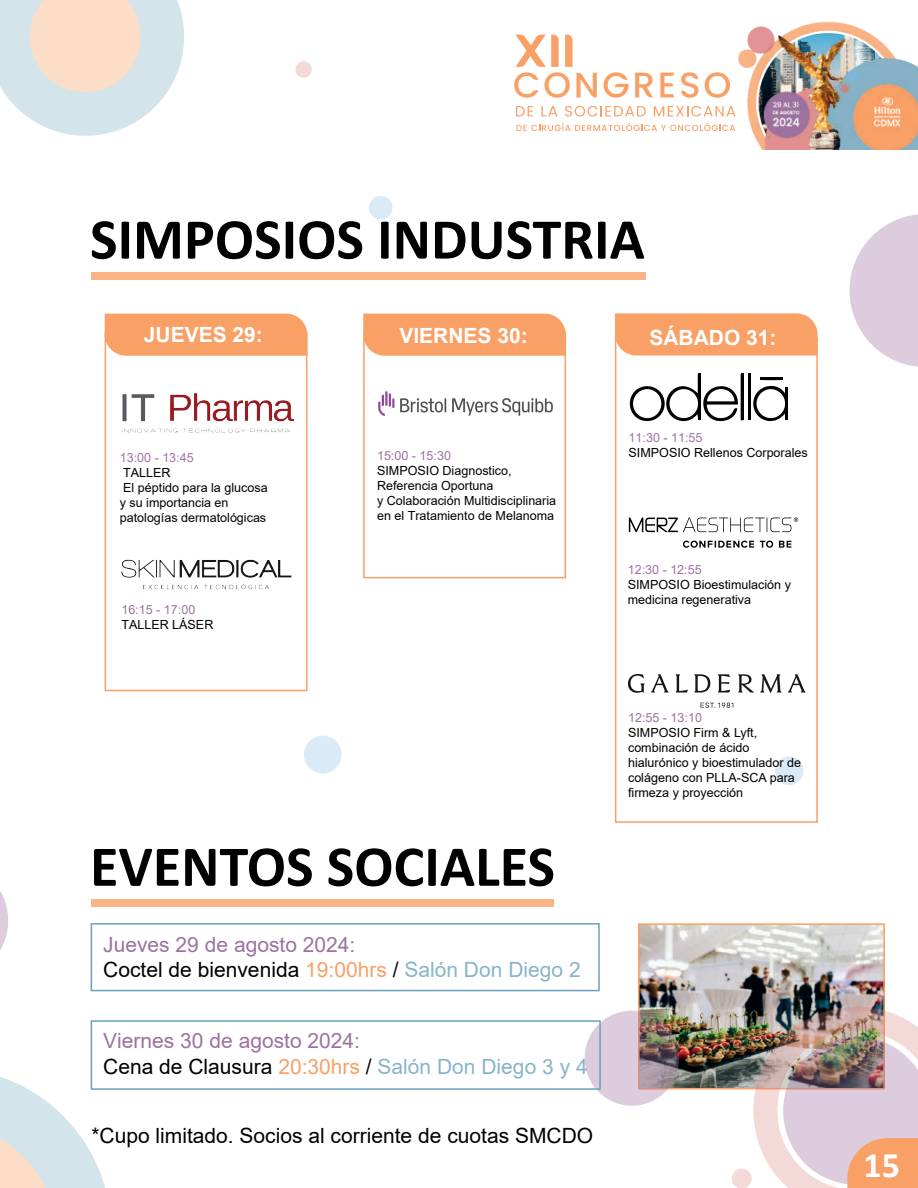
<style>
.page{position:relative;width:918px;height:1188px;background:#fff}
.page>*{position:absolute;margin:0;border:0;box-sizing:border-box;transform-origin:0 0}
.t1{font:700 58.2px "Calibri";color:#000001}
.t2{font:700 36px "Calibri";color:#fff}
.t3{font:21px/25.2px "Arial";color:#9d72a0}
.t4{font:21px "Arial";color:#000001}
.t5{font:700 21px "Arial";color:#fff}
.t6{font:12.6px/15px "Arial";color:#000001}
.t7{font:12.6px "Arial";color:#9d72a0}
.s1{color:#000001}
.s2{color:#f8a066}
.s3{color:rgb(104 162 186/.8)}
</style>
<div class="page">
<img style="left:735px;top:21px;width:183px;height:129px">
<svg style="left:514px;top:35px;width:83px;height:63px"></svg>
<svg style="left:604px;top:72px;width:24px;height:26px"></svg>
<svg style="left:635px;top:73px;width:18px;height:24px"></svg>
<svg style="left:660px;top:73px;width:14px;height:24px"></svg>
<svg style="left:681px;top:72px;width:18px;height:26px"></svg>
<svg style="left:705px;top:72px;width:25px;height:26px"></svg>
<svg style="left:516px;top:106px;width:17px;height:10px"></svg>
<svg style="left:541px;top:106px;width:16px;height:10px"></svg>
<svg style="left:565px;top:106px;width:81px;height:11px"></svg>
<svg style="left:654px;top:106px;width:82px;height:10px"></svg>
<svg style="left:517px;top:123px;width:218px;height:8px"></svg>
<img style="left:641px;top:926px;width:241px;height:160px">
<div style="left:638px;top:923px;width:247px;height:166px;border:2px solid #f8a066"></div>
<svg style="left:0;top:1020px;width:105px;height:168px"></svg>
<svg style="left:304px;top:736px;width:38px;height:38px"></svg>
<svg style="left:0;top:891px;width:9px;height:59px"></svg>
<svg style="left:850px;top:214px;width:68px;height:153px"></svg>
<svg style="left:0;top:0;width:184px;height:136px;background:#e7e5e1"></svg>
<svg style="left:369px;top:196px;width:23px;height:24px"></svg>
<svg style="left:295px;top:61px;width:17px;height:17px"></svg>
<svg style="left:775px;top:756px;width:29px;height:29px"></svg>
<img style="left:585px;top:1006px;width:99px;height:100px">
<div style="left:91px;top:273px;width:555px;height:7px;background:#f9b384"></div>
<div style="left:91px;top:900px;width:463px;height:7px;background:#f9b384"></div>
<div style="left:615px;top:313px;width:203px;height:42px;background:#f8a066"></div>
<svg style="left:629px;top:517px;width:169px;height:31px"></svg>
<svg style="left:630px;top:374px;width:113px;height:48px"></svg>
<svg style="left:753px;top:377px;width:32px;height:45px"></svg>
<hr style="left:748px;top:374px;width:3px;height:46px;background:#000001">
<hr style="left:785px;top:387px;width:3px;height:33px;background:#000001">
<hr style="left:761px;top:377px;width:22px;height:3px;background:#000001">
<hr style="left:698px;top:374px;width:3px;height:46px;background:#000001">
<hr style="left:741px;top:374px;width:3px;height:46px;background:#000001">
<div style="left:615px;top:337px;width:203px;height:486px;border:2px solid #f8a066"></div>
<img style="left:629px;top:675px;width:177px;height:32px">
<div style="left:363px;top:314px;width:203px;height:42px;background:#f8a066"></div>
<img style="left:378px;top:391px;width:175px;height:25px">
<div style="left:363px;top:332px;width:203px;height:246px;border:2px solid #f8a066"></div>
<div style="left:105px;top:314px;width:202px;height:42px;background:#f8a066"></div>
<img style="left:104px;top:543px;width:188px;height:62px">
<div style="left:105px;top:332px;width:203px;height:359px;border:2px solid #f8a066"></div>
<img style="left:122px;top:393px;width:172px;height:40px">
<img style="left:732px;top:1007px;width:186px;height:181px">
<div style="left:91px;top:923px;width:509px;height:68px;border:2px solid #68a2ba"></div>
<div style="left:91px;top:1020px;width:510px;height:70px;border:2px solid #68a2ba"></div>
<h1 class="t1" style="left:90px;top:198px;width:556px">SIMPOSIOS INDUSTRIA</h1>
<h3 class="t5" style="left:144px;top:320px;width:121px">JUEVES 29:</h3>
<p class="t7" style="left:120px;top:449px;width:75px">13:00 - 13:45</p>
<p class="t6" style="left:120px;top:465px;width:149px">TALLER<br>El péptido para la glucosa y su importancia en patologías dermatológicas</p>
<p class="t7" style="left:121px;top:601px;width:75px">16:15 - 17:00</p>
<p class="t6" style="left:121px;top:617px;width:94px">TALLER LÁSER</p>
<h3 class="t5" style="left:399px;top:321px;width:130px">VIERNES 30:</h3>
<p class="t7" style="left:377px;top:447px;width:75px">15:00 - 15:30</p>
<p class="t6" style="left:377px;top:463px;width:181px">SIMPOSIO Diagnostico,<br>Referencia Oportuna<br>y Colaboración Multidisciplinaria en el Tratamiento de Melanoma</p>
<h1 class="t1" style="left:90px;top:825px;width:466px">EVENTOS SOCIALES</h1>
<h3 class="t3" style="left:103px;top:932px;width:479px">Jueves 29 de agosto 2024:<br><span class="s1">Coctel de bienvenida</span> <span class="s2">19:00hrs</span> <span class="s1">/</span> <span class="s3">Salón Don Diego 2</span></h3>
<h3 class="t3" style="left:103px;top:1028px;width:486px">Viernes 30 de agosto 2024:<br><span class="s1">Cena de Clausura</span> <span class="s2">20:30hrs</span> <span class="s1">/</span> <span class="s3">Salón Don Diego 3 y 4</span></h3>
<h3 class="t4" style="left:91px;top:1121px;width:503px">*Cupo limitado. Socios al corriente de cuotas SMCDO</h3>
<h3 class="t5" style="left:649px;top:322px;width:129px">SÁBADO 31:</h3>
<p class="t7" style="left:629px;top:429px;width:75px">11:30 - 11:55</p>
<p class="t6" style="left:629px;top:445px;width:181px">SIMPOSIO Rellenos Corporales</p>
<p class="t7" style="left:628px;top:561px;width:75px">12:30 - 12:55</p>
<p class="t6" style="left:628px;top:577px;width:165px">SIMPOSIO Bioestimulación y medicina regenerativa</p>
<p class="t7" style="left:628px;top:709px;width:75px">12:55 - 13:10</p>
<p class="t6" style="left:628px;top:725px;width:174px">SIMPOSIO Firm &amp; Lyft, combinación de ácido hialurónico y bioestimulador de colágeno con PLLA-SCA para firmeza y proyección</p>
<h2 class="t2" style="left:864px;top:1139px;width:38px">15</h2>
</div>
